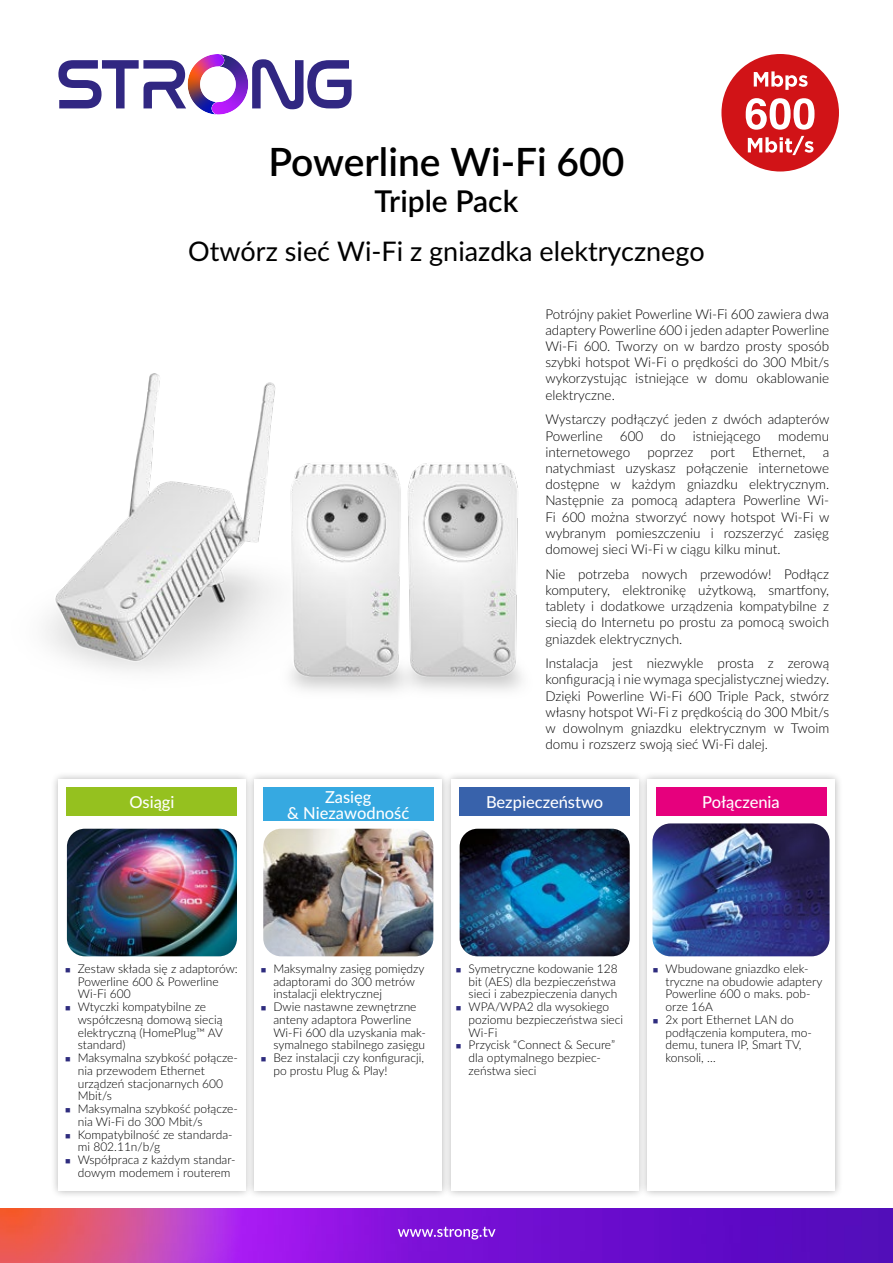
<style>
.page{position:relative;width:893px;height:1263px;background:#fff}
.page>*{position:absolute;margin:0;border:0;box-sizing:border-box;transform-origin:0 0}
.t1{font:600 39px "Lato";color:#000}
.t2{font:600 30px "Lato";color:#000}
.t3{font:27px "Lato";color:#000}
.t4{font:500 16.5px/16.5px "Lato";color:#fff;text-align:center}
.t5{font:300 13.5px/16.2px "Lato";color:#000;text-align:justify}
.t6{font:300 12px/12.8px "Lato";color:#000}
</style>
<div class="page">
<svg style="left:252px;top:59px;width:100px;height:50px"></svg>
<svg style="left:58px;top:54px;width:178px;height:61px"></svg>
<img style="left:0;top:1209px;width:893px;height:54px">
<svg style="left:398px;top:1227px;width:98px;height:12px"></svg>
<img style="left:45px;top:373px;width:477px;height:318px">
<div style="left:50px;top:771px;width:204px;height:428px;background:#000;opacity:.3"></div>
<div style="left:58px;top:779px;width:187px;height:412px;background:#fff"></div>
<div style="left:246px;top:771px;width:204px;height:428px;background:#000;opacity:.3"></div>
<div style="left:255px;top:779px;width:187px;height:412px;background:#fff"></div>
<div style="left:443px;top:771px;width:203px;height:428px;background:#000;opacity:.3"></div>
<div style="left:451px;top:779px;width:187px;height:412px;background:#fff"></div>
<div style="left:639px;top:771px;width:204px;height:428px;background:#000;opacity:.3"></div>
<div style="left:647px;top:779px;width:188px;height:412px;background:#fff"></div>
<img style="left:460px;top:829px;width:170px;height:127px">
<img style="left:263px;top:829px;width:170px;height:127px">
<img style="left:652px;top:823px;width:178px;height:133px">
<img style="left:67px;top:829px;width:170px;height:127px">
<div style="left:721px;top:54px;width:118px;height:117px;background:#d11317;border-radius:50%"></div>
<svg style="left:754px;top:71px;width:54px;height:19px"></svg>
<svg style="left:748px;top:136px;width:65px;height:19px"></svg>
<svg style="left:746px;top:98px;width:68px;height:32px"></svg>
<div style="left:67px;top:787px;width:170px;height:29px;background:#95c11f"></div>
<div style="left:263px;top:787px;width:170px;height:34px;background:#36a9e1"></div>
<div style="left:460px;top:787px;width:170px;height:29px;background:#3862ab"></div>
<div style="left:656px;top:787px;width:170px;height:29px;background:#e6007d"></div>
<h1 class="t1" style="left:268px;top:147px;width:357px">Powerline Wi-Fi 600</h1>
<h2 class="t2" style="left:375px;top:190px;width:145px">Triple Pack</h2>
<h3 class="t3" style="left:188px;top:232px;width:518px">Otwórz sieć Wi-Fi z gniazdka elektrycznego</h3>
<p class="t5" style="left:545px;top:307px;width:285px">Potrójny pakiet Powerline Wi-Fi 600 zawiera dwa adaptery Powerline 600 i jeden adapter Powerline Wi-Fi 600. Tworzy on w bardzo prosty sposób szybki hotspot Wi-Fi o prędkości do 300 Mbit/s wykorzystując istniejące w domu okablowanie elektryczne.</p>
<p class="t5" style="left:545px;top:411px;width:286px">Wystarczy podłączyć jeden z dwóch adapterów<br>Powerline</p>
<p class="t5" style="left:620px;top:427px;width:25px">600</p>
<p class="t5" style="left:661px;top:427px;width:16px">do</p>
<p class="t5" style="left:693px;top:427px;width:69px">istniejącego</p>
<p class="t5" style="left:778px;top:427px;width:53px">modemu</p>
<p class="t5" style="left:545px;top:443px;width:86px">internetowego</p>
<p class="t5" style="left:647px;top:443px;width:48px">poprzez</p>
<p class="t5" style="left:711px;top:443px;width:26px">port</p>
<p class="t5" style="left:752px;top:443px;width:55px">Ethernet,</p>
<p class="t5" style="left:545px;top:443px;width:286px;text-indent:277px">a natychmiast uzyskasz połączenie internetowe dostępne w każdym gniazdku elektrycznym.<br>Następnie za pomocą adaptera Powerline Wi-Fi 600 można stworzyć nowy hotspot Wi-Fi w wybranym pomieszczeniu i rozszerzyć zasięg domowej sieci Wi-Fi w ciągu kilku minut.</p>
<p class="t5" style="left:545px;top:565px;width:285px">Nie potrzeba nowych przewodów! Podłącz komputery, elektronikę użytkową, smartfony, tablety i dodatkowe urządzenia kompatybilne z siecią do Internetu po prostu za pomocą swoich gniazdek elektrycznych.</p>
<p class="t5" style="left:545px;top:655px;width:285px">Instalacja jest niezwykle prosta z zerową konfiguracją i nie wymaga specjalistycznej wiedzy.<br>Dzięki Powerline Wi-Fi 600 Triple Pack, stwórz własny hotspot Wi-Fi z prędkością do 300 Mbit/s w dowolnym gniazdku elektrycznym w Twoim domu i rozszerz swoją sieć Wi-Fi dalej.</p>
<p class="t4" style="left:129px;top:793px;width:47px">Osiągi</p>
<p class="t4" style="left:287px;top:787px;width:124px">Zasięg<br>&amp; Niezawodność</p>
<p class="t4" style="left:486px;top:793px;width:119px">Bezpieczeństwo</p>
<p class="t4" style="left:702px;top:793px;width:79px">Połączenia</p>
<p class="t6" style="left:78px;top:962px;width:162px">Zestaw składa się z adaptorów:<br>Powerline 600 &amp; Powerline<br>Wi-Fi 600<br>Wtyczki kompatybilne ze współczesną domową siecią elektryczną (HomePlug™ AV standard)<br>Maksymalna szybkość połącze&shy;nia przewodem Ethernet urządzeń stacjonarnych 600<br>Mbit/s<br>Maksymalna szybkość połącze&shy;nia Wi-Fi do 300 Mbit/s<br>Kompatybilność ze standarda&shy;mi 802.11n/b/g<br>Współpraca z każdym standar&shy;dowym modemem i routerem</p>
<p class="t6" style="left:273px;top:962px;width:154px">Maksymalny zasięg pomiędzy adaptorami do 300 metrów instalacji elektrycznej<br>Dwie nastawne zewnętrzne anteny adaptora Powerline<br>Wi-Fi 600 dla uzyskania mak&shy;symalnego stabilnego zasięgu<br>Bez instalacji czy konfiguracji, po prostu Plug &amp; Play!</p>
<p class="t6" style="left:469px;top:962px;width:156px">Symetryczne kodowanie 128 bit (AES) dla bezpieczeństwa sieci i zabezpieczenia danych<br>WPA/WPA2 dla wysokiego poziomu bezpieczeństwa sieci<br>Wi-Fi<br>Przycisk “Connect &amp; Secure” dla optymalnego bezpiec&shy;zeństwa sieci</p>
<p class="t6" style="left:666px;top:962px;width:158px">Wbudowane gniazdko elek&shy;tryczne na obudowie adaptery<br>Powerline 600 o maks. pob&shy;orze 16A<br>2x port Ethernet LAN do podłączenia komputera, mo&shy;demu, tunera IP, Smart TV, konsoli, …</p>
</div>
